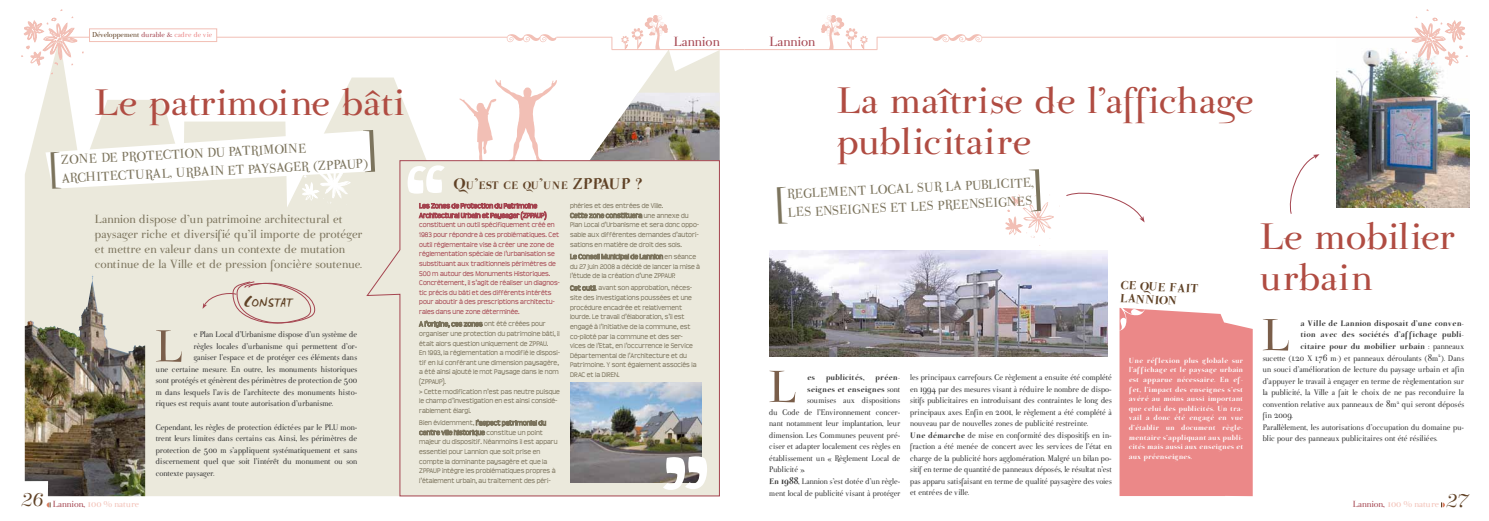
<style>
.page{position:relative;width:1489px;height:521px;background:#fff}
.page>*{position:absolute;margin:0;border:0;box-sizing:border-box;transform-origin:0 0}
.t1{font:124.69px "Teen";color:#fff}
.t2{font:105.17px "Teen";color:#fff}
.t3{font:53.46px "Parma Petit";color:#7a5e4a}
.t4{font:43.75px/41.1px "Parma Petit";color:#b04c42;scale:1.05 1}
.t5{font:18.38px "Parma Petit Heavy Swinging";color:#604226}
.t6{font:15.75px "Parma Petit";color:#a54550}
.t7{font:15.31px "Parma Petit";color:#7c745d}
.t8{font:14px/14.9px "Parma Petit";color:#7c745d}
.t9{font:14px/13.1px "Parma Petit Heavy Swinging";color:#604226}
.t10{font:13.47px "WC Mano Negra Bta";color:#604226}
.t11{font:12.86px "Parma Petit Heavy Swinging";color:#604226}
.t12{font:10.5px "Parma Petit";color:#f2bfb5}
.t13{font:9.62px/11.5px "Parma Petit";color:#323232;text-align:justify;scale:.94 1}
.t14{font:9.62px/11.5px "Parma Petit";color:#323232;scale:.93 1}
.t15{font:9.62px/11.5px "Parma Petit Heavy Swinging";color:#323232;text-align:justify;scale:.94 1}
.t16{font:9.62px/11.5px "Parma Petit Heavy Swinging";color:#323232;scale:.93 1}
.t17{font:8.75px/9.6px "Parma Petit Heavy Swinging";color:#fff;text-align:justify;scale:.96 1}
.t18{font:8.4px "Parma Petit";color:#604226}
.t19{font:7.44px/9.6px "Teen";color:#7c745d;scale:.9 1}
.t20{font:7.44px/9.6px "Teen";color:#a54550;scale:.9 1}
.s1{color:#a54550}
.s2{color:#eb8888}
.s3{font-size:18.38px}
.s4{font-size:19.25px}
.s5{font-family:"Parma Petit"}
.s6{font-family:"Parma Petit Heavy Swinging"}
.s7{font-family:"Bellevue";font-size:20.12px;color:#604226}
</style>
<div class="page">
<svg style="left:47px;top:502px;width:4px;height:5px"></svg>
<svg style="left:1441px;top:502px;width:3px;height:5px"></svg>
<svg style="left:25px;top:37px;width:694px;height:459px;fill:#ebe9dc"></svg>
<svg style="left:621px;top:15px;width:47px;height:34px"></svg>
<svg style="left:21px;top:9px;width:63px;height:66px"></svg>
<hr style="left:63px;top:37px;width:549px;height:1px;background:#f2bfb5">
<svg style="left:611px;top:37px;width:1px;height:12px"></svg>
<hr style="left:611px;top:49px;width:133px;height:1px;background:#f2bfb5">
<div style="left:507px;top:29px;width:49px;height:14px;background:#fff"></div>
<svg style="left:507px;top:34px;width:49px;height:8px"></svg>
<svg style="left:459px;top:79px;width:98px;height:81px"></svg>
<svg style="left:1289px;top:154px;width:30px;height:60px"></svg>
<svg style="left:202px;top:281px;width:113px;height:44px;background:#e5dbd0"></svg>
<img style="left:25px;top:274px;width:120px;height:222px">
<div style="left:1119px;top:308px;width:133px;height:188px;background:#eb8888"></div>
<img style="left:1336px;top:48px;width:133px;height:160px">
<img style="left:769px;top:251px;width:338px;height:106px">
<div style="left:89px;top:29px;width:128px;height:13px;background:#fff;border:1px solid #f2bfb5"></div>
<img style="left:589px;top:93px;width:130px;height:67px">
<div style="left:366px;top:160px;width:354px;height:336px;background:#ebe9dc"></div>
<svg style="left:821px;top:15px;width:46px;height:34px"></svg>
<svg style="left:1404px;top:9px;width:63px;height:66px"></svg>
<hr style="left:876px;top:37px;width:549px;height:1px;background:#f2bfb5">
<svg style="left:876px;top:37px;width:1px;height:12px"></svg>
<hr style="left:744px;top:49px;width:133px;height:1px;background:#f2bfb5">
<svg style="left:932px;top:34px;width:50px;height:8px"></svg>
<img style="left:570px;top:383px;width:131px;height:100px">
<svg style="left:45px;top:130px;width:330px;height:81px"></svg>
<svg style="left:1003px;top:192px;width:141px;height:54px"></svg>
<p class="t18" style="left:92px;top:30px;width:122px">Développement <span class="s1">durable &amp;</span> <span class="s2">cadre de vie</span></p>
<h3 class="t6" style="left:673px;top:33px;width:47px">Lannion</h3>
<h3 class="t6" style="left:769px;top:33px;width:47px">Lannion</h3>
<h3 class="t4" style="left:837px;top:80px;width:398px">La maîtrise de l’affichage publicitaire</h3>
<h3 class="t4" style="left:95px;top:82px;width:295px">Le patrimoine bâti</h3>
<h3 class="t7" style="left:61px;top:152px;width:247px;rotate:-3deg">ZONE DE PROTECTION DU PATRIMOINE</h3>
<h3 class="t7" style="left:62px;top:170px;width:308px;rotate:-3deg">ARCHITECTURAL, URBAIN ET PAYSAGER (ZPPAUP)</h3>
<h2 class="t2" style="left:403px;top:149px;width:46px">“</h2>
<h3 class="t7" style="left:786px;top:186px;width:248px;rotate:-3deg">REGLEMENT LOCAL SUR LA PUBLICITE,</h3>
<h3 class="t11" style="left:453px;top:178px;width:130px"><span class="s3">Q</span>U<span class="s3">’</span>EST CE QU<span class="s3">’</span>UNE <span class="s3">ZPPA</span></h3>
<h3 class="t5" style="left:608px;top:174px;width:35px">UP ?</h3>
<p class="t20" style="left:419px;top:220px;width:158px">constituent un outil spécifiquement créé en 1983 pour répondre à ces problématiques. Cet outil réglementaire vise à créer une zone de réglementation spéciale de l’urbanisation se substituant aux traditionnels périmètres de 500 m autour des Monuments Historiques.<br>Concrètement, il s’agit de réaliser un diagnos&shy;tic précis du bâti et des différents intérêts pour aboutir à des prescriptions architectu&shy;rales dans une zone déterminée.</p>
<p class="t19" style="left:419px;top:329px;width:158px">organiser une protection du patrimoine bâti, il était alors question uniquement de ZPPAU.<br>En 1993, la réglementation a modifié le disposi&shy;tif en lui conférant une dimension paysagère, a été ainsi ajouté le mot Paysage dans le nom (ZPPAUP).<br>&gt; Cette modification n’est pas neutre puisque le champ d’investigation en est ainsi considé&shy;rablement élargi.</p>
<p class="t19" style="left:419px;top:437px;width:155px">majeur du dispositif. Néanmoins il est apparu essentiel pour Lannion que soit prise en compte la dominante paysagère et que la ZPPAUP intègre les problématiques propres à l’étalement urbain, au traitement des péri-</p>
<h3 class="t7" style="left:787px;top:204px;width:246px;rotate:-3deg">LES ENSEIGNES ET LES PREENSEIGNES</h3>
<p class="t19" style="left:570px;top:201px;width:105px">phéries et des entrées de Ville.</p>
<p class="t19" style="left:570px;top:220px;width:145px;text-align:justify">Plan Local d’Urbanisme et sera donc oppo&shy;sable aux différentes demandes d’autori&shy;sations en matière de droit des sols.</p>
<p class="t19" style="left:570px;top:261px;width:146px">du 27 juin 2008 a décidé de lancer la mise à l’étude de la création d’une ZPPAUP.</p>
<p class="t19" style="left:570px;top:283px;width:142px">Cet outil, avant son approbation, néces&shy;site des investigations poussées et une procédure encadrée et relativement lourde. Le travail d’élaboration, s’il est engagé à l’initiative de la commune, est co-piloté par la commune et des ser&shy;vices de l’Etat, en l’occurrence le Service Départemental de l’Architecture et du Patrimoine. Y sont également associés la DRAC et la DIREN.</p>
<h3 class="t8" style="left:95px;top:212px;width:269px">Lannion dispose d’un patrimoine architectural et paysager riche et diversifié qu’il importe de protéger et mettre en valeur dans un contexte de mutation continue de la Ville et de pression foncière soutenue.</h3>
<h3 class="t4" style="left:1260px;top:217px;width:187px">Le mobilier urbain</h3>
<h3 class="t9" style="left:1120px;top:278px;width:76px;rotate:3deg">Ce que fait<br>Lann ion</h3>
<h3 class="t10" style="left:244px;top:294px;width:50px"><span class="s4">C</span>ONSTAT</h3>
<h3 class="t3" style="left:1262px;top:305px;width:29px">L</h3>
<p class="t15" style="left:1300px;top:317px;width:176px">a Ville de Lannion disposait d’une conven&shy;tion avec des sociétés d’affichage publi&shy;citaire pour du mobilier urbain <span class="s5">: panneaux</span></p>
<p class="t13" style="left:1262px;top:352px;width:216px;text-align:left">sucette (1.20 X 1.76 m²) et panneaux déroulants (8m<sup>2</sup>). Dans un souci d’amélioration de lecture du paysage urbain et afin d’appuyer le travail à engager en terme de règlementation sur la publicité, la Ville a fait le choix de ne pas reconduire la convention relative aux panneaux de 8m<sup>2</sup> qui seront déposés fin 2009.<br>Parallèlement, les autorisations d’occupation du domaine pu&shy;blic pour des panneaux publicitaires ont été résiliées.</p>
<h3 class="t3" style="left:156px;top:317px;width:29px">L</h3>
<p class="t13" style="left:194px;top:329px;width:176px">e Plan Local d’Urbanisme dispose d’un système de</p>
<p class="t13" style="left:194px;top:340px;width:176px">règles locales d’urbanisme qui permettent d’or-</p>
<p class="t13" style="left:194px;top:352px;width:176px">ganiser l’espace et de protéger ces éléments dans</p>
<p class="t13" style="left:156px;top:363px;width:216px">une certaine mesure. En outre, les monuments historiques</p>
<p class="t13" style="left:156px;top:375px;width:216px">sont protégés et génèrent des périmètres de protection de 500</p>
<p class="t13" style="left:156px;top:386px;width:216px">m dans lesquels l’avis de l’architecte des monuments histo-</p>
<p class="t13" style="left:156px;top:398px;width:190px">riques est requis avant toute autorisation d’urbanisme.</p>
<p class="t13" style="left:156px;top:421px;width:216px">Cependant, les règles de protection édictées par le PLU mon&shy;trent leurs limites dans certains cas. Ainsi, les périmètres de protection de 500 m s’appliquent systématiquement et sans discernement quel que soit l’intérêt du monument ou son contexte paysager.</p>
<p class="t17" style="left:1128px;top:355px;width:121px">Une réflexion plus globale sur l’affichage et le paysage urbain est apparue nécessaire. En ef&shy;fet, l’impact des enseignes s’est avéré au moins aussi important que celui des publicités. Un tra&shy;vail a donc été engagé en vue d’établir un document règle&shy;mentaire s’appliquant aux publi&shy;cités mais aussi aux enseignes et aux préenseignes.</p>
<h3 class="t3" style="left:769px;top:357px;width:29px">L</h3>
<p class="t16" style="left:807px;top:372px;width:102px">es publicités, préen&shy;seignes et enseignes <span class="s5">sont</span></p>
<p class="t14" style="left:769px;top:395px;width:142px;text-indent:38px">soumises aux dispositions du Code de l’Environnement concer&shy;nant notamment leur implantation, leur dimension. Les Communes peuvent pré&shy;ciser et adapter localement ces règles en établissement un « Règlement Local de Publicité ».<br><span class="s6">En 1988</span>, Lannion s’est dotée d’un règle&shy;ment local de publicité visant à protéger</p>
<p class="t14" style="left:910px;top:371px;width:218px">les principaux carrefours. Ce règlement a ensuite été complété en 1994 par des mesures visant à réduire le nombre de dispo&shy;sitifs publicitaires en introduisant des contraintes le long des principaux axes. Enfin en 2001, le règlement a été complété à nouveau par de nouvelles zones de publicité restreinte.<br><span class="s6">Une démarche</span> de mise en conformité des dispositifs en in&shy;fraction a été menée de concert avec les services de l’état en charge de la publicité hors agglomération. Malgré un bilan po&shy;sitif en terme de quantité de panneaux déposés, le résultat n’est pas apparu satisfaisant en terme de qualité paysagère des voies et entrées de ville.</p>
<h1 class="t1" style="left:712px;top:509px;width:54px;rotate:-180deg">“</h1>
<h3 class="t12" style="left:20px;top:498px;width:121px"><span class="s7">26</span> <span class="s1">Lannion,</span> 100 % nature</h3>
<h3 class="t12" style="left:1352px;top:498px;width:115px"><span class="s1">Lannion,</span> 100 % nature <span class="s7">27</span></h3>
</div>
